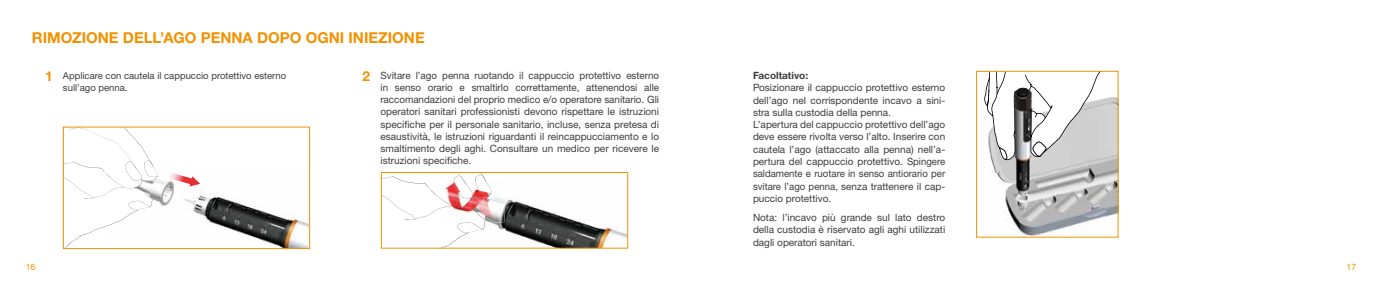
<style>
.page{position:relative;width:1382px;height:284px;background:#fff}
.page>*{position:absolute;margin:0;border:0;box-sizing:border-box;transform-origin:0 0}
.t1{font:700 15px "Helvetica Neue LTCYR";color:#f39200}
.t2{font:700 13.75px "Helvetica Neue LTCYR";color:#f39200}
.t3{font:10px/12.2px "Helvetica Neue LTW1 G";color:#3c3c3b;text-align:justify}
.t4{font:700 10px "Helvetica Neue LTCYR";color:#3c3c3b}
.t5{font:9.5px/12.2px "Helvetica Neue LTW1 G";color:#3c3c3b}
.t6{font:8.75px "Helvetica Neue LTW1 G";color:#f39200}
.s1{font-family:"Helvetica Neue LTCYR";font-weight:700;font-size:13.75px;color:#f39200}
</style>
<div class="page">
<img style="left:991px;top:160px;width:125px;height:75px">
<svg style="left:984px;top:73px;width:132px;height:87px"></svg>
<div style="left:976px;top:71px;width:142px;height:166px;border:1px solid #f39200"></div>
<img style="left:491px;top:198px;width:135px;height:48px">
<img style="left:491px;top:190px;width:13px;height:32px">
<svg style="left:383px;top:174px;width:108px;height:72px"></svg>
<img style="left:466px;top:219px;width:19px;height:3px">
<div style="left:381px;top:172px;width:247px;height:76px;border:1px solid #f39200"></div>
<img style="left:157px;top:173px;width:151px;height:73px">
<svg style="left:65px;top:129px;width:92px;height:117px"></svg>
<img style="left:166px;top:173px;width:34px;height:13px">
<div style="left:63px;top:127px;width:247px;height:121px;border:1px solid #f39200"></div>
<h1 class="t1" style="left:32px;top:28px;width:394px">RIMOZIONE DELL’AGO PENNA DOPO OGNI INIEZIONE</h1>
<p class="t3" style="left:381px;top:69px;width:280px;text-indent:-18px"><span class="s1">2</span> Svitare l’ago penna ruotando il cappuccio protettivo esterno in senso orario e smaltirlo correttamente, attenendosi alle raccomandazioni del proprio medico e/o operatore sanitario. Gli operatori sanitari professionisti devono rispettare le istruzioni specifiche per il personale sanitario, incluse, senza pretesa di esaustività, le istruzioni riguardanti il reincappucciamento e lo smaltimento degli aghi. Consultare un medico per ricevere le istruzioni specifiche.</p>
<h2 class="t2" style="left:45px;top:68px;width:9px">1</h2>
<p class="t5" style="left:63px;top:69px;width:225px">Applicare con cautela il cappuccio protettivo esterno sull’ago penna.</p>
<p class="t4" style="left:753px;top:69px;width:57px">Facoltativo:</p>
<p class="t3" style="left:753px;top:81px;width:194px;text-align:left">Posizionare il cappuccio protettivo esterno dell’ago nel corrispondente incavo a sini&shy;stra sulla custodia della penna.<br>L’apertura del cappuccio protettivo dell’ago deve essere rivolta verso l’alto. Inserire con cautela l’ago (attaccato alla penna) nell’a&shy;pertura del cappuccio protettivo. Spingere saldamente e ruotare in senso antiorario per svitare l’ago penna, senza trattenere il cap&shy;puccio protettivo.</p>
<p class="t3" style="left:753px;top:211px;width:194px">Nota: l’incavo più grande sul lato destro della custodia è riservato agli aghi utilizzati dagli operatori sanitari.</p>
<p class="t6" style="left:26px;top:261px;width:11px">16</p>
<p class="t6" style="left:1346px;top:261px;width:11px">17</p>
</div>
